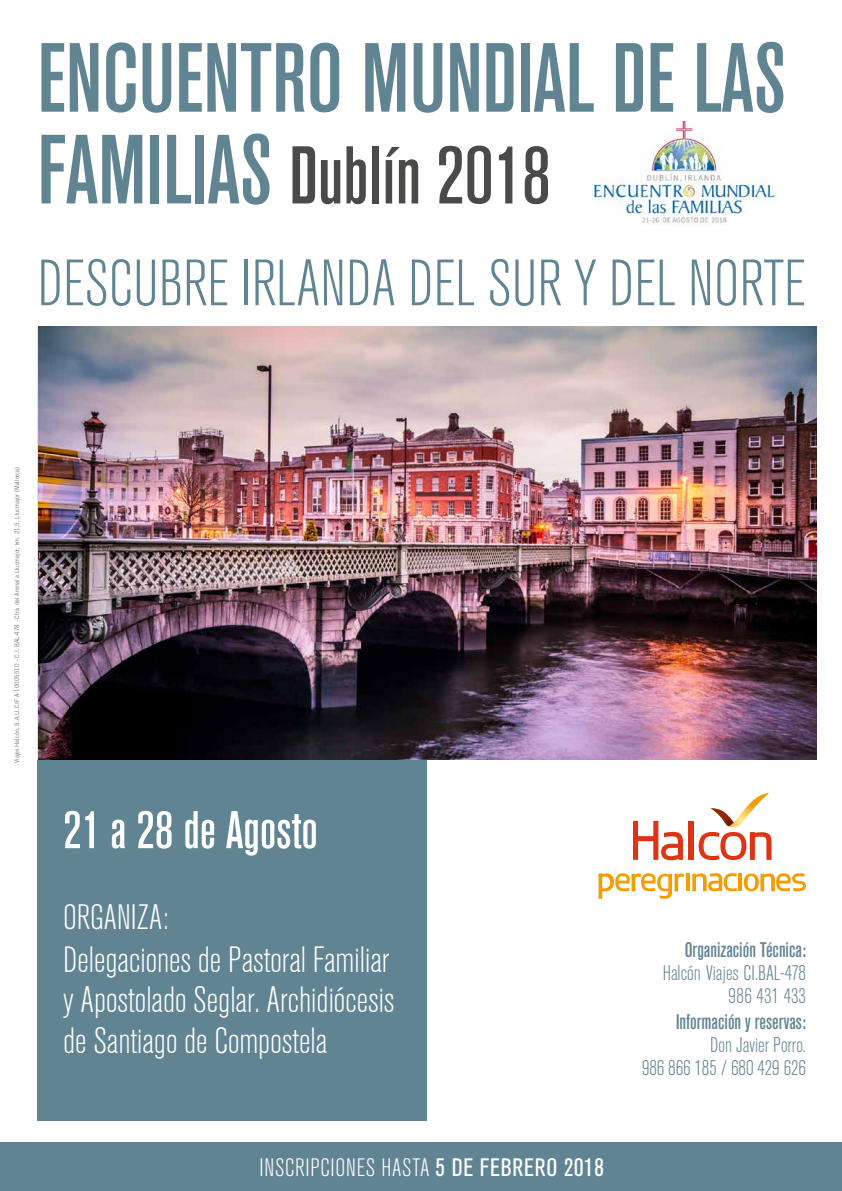
<style>
.page{position:relative;width:842px;height:1191px;background:#fff}
.page>*{position:absolute;margin:0;border:0;box-sizing:border-box;transform-origin:0 0}
.t1{font:97.1px "Akzidenz Grotesk BQ Md Cnd Alt";color:#618493}
.t2{font:80.9px "Akzidenz Grotesk BQ Md Cnd Alt";color:#4a4a49}
.t3{font:300 condensed 64.7px "Akzidenz Grotesk BQ";color:#618493}
.t4{font:52.4px "Akzidenz Grotesk BQ Md Cnd Alt";color:#fff}
.t5{font:300 condensed 36.3px/40.3px "Akzidenz Grotesk BQ";color:#fff}
.t6{font:300 condensed 35px "Akzidenz Grotesk BQ";color:#fff}
.t7{font:300 condensed 25px "Akzidenz Grotesk BQ";letter-spacing:.03em;color:#fff}
.t8{font:21px "Akzidenz Grotesk BQ Md Cnd Alt";color:#618493}
.t9{font:300 condensed 21px/23px "Akzidenz Grotesk BQ";color:#618493;text-align:right}
.t10{font:300 condensed 21px/23px "Akzidenz Grotesk BE";color:#618493;text-align:right}
.t11{font:6.4px "Trade Gothic LT Std";color:#706f6f;scale:.9 1}
.s1{font-size:97.1px;color:#618493}
.s2{font-weight:400}
</style>
<div class="page">
<div style="left:689px;top:821px;width:5px;height:39px;background:#de3414"></div>
<svg style="left:633px;top:821px;width:50px;height:39px"></svg>
<svg style="left:699px;top:793px;width:72px;height:67px"></svg>
<svg style="left:598px;top:873px;width:86px;height:26px"></svg>
<hr style="left:686px;top:873px;width:4px;height:18px;background:#f59c00">
<hr style="left:738px;top:873px;width:4px;height:18px;background:#f59c00">
<svg style="left:692px;top:873px;width:45px;height:18px"></svg>
<svg style="left:744px;top:873px;width:62px;height:19px"></svg>
<div style="left:37px;top:759px;width:390px;height:361px;background:#618493"></div>
<div style="left:0;top:1142px;width:842px;height:49px;background:#618493"></div>
<img style="left:38px;top:327px;width:778px;height:432px">
<img style="left:595px;top:121px;width:179px;height:103px">
<h1 class="t1" style="left:37px;top:23px;width:750px">ENCUENTRO MUNDIAL DE LAS</h1>
<h2 class="t2" style="left:37px;top:130px;width:515px"><span class="s1">FAMILIAS</span> Dublín 2018</h2>
<h3 class="t3" style="left:37px;top:248px;width:769px">DESCUBRE IRLANDA DEL SUR Y DEL NORTE</h3>
<p class="t11" style="left:13px;top:763px;width:330px;rotate:-90deg">Viajes Halcón, S.A.U. CIF A-10005510 – C.I. BAL-478 - Ctra. del Arenal a Llucmajor, km. 21,5. Llucmajor (Mallorca)</p>
<h3 class="t4" style="left:63px;top:800px;width:256px">21 a 28 de Agosto</h3>
<h3 class="t6" style="left:63px;top:898px;width:107px">ORGANIZA:</h3>
<h3 class="t5" style="left:63px;top:940px;width:333px">Delegaciones de Pastoral Familiar y Apostolado Seglar. Archidiócesis de Santiago de Compostela</h3>
<h3 class="t7" style="left:259px;top:1154px;width:346px">INSCRIPCIONES HASTA <span class="s2">5 DE FEBRERO 2018</span></h3>
<h3 class="t8" style="left:685px;top:937px;width:123px">Organización Técnica:</h3>
<h3 class="t10" style="left:663px;top:961px;width:145px">Halcón Viajes CI.BAL-478<br>986 431 433</h3>
<h3 class="t8" style="left:676px;top:1009px;width:131px">Información y reservas:</h3>
<h3 class="t9" style="left:642px;top:1033px;width:165px">Don Javier Porro.<br>986 866 185 / 680 429 626</h3>
</div>
